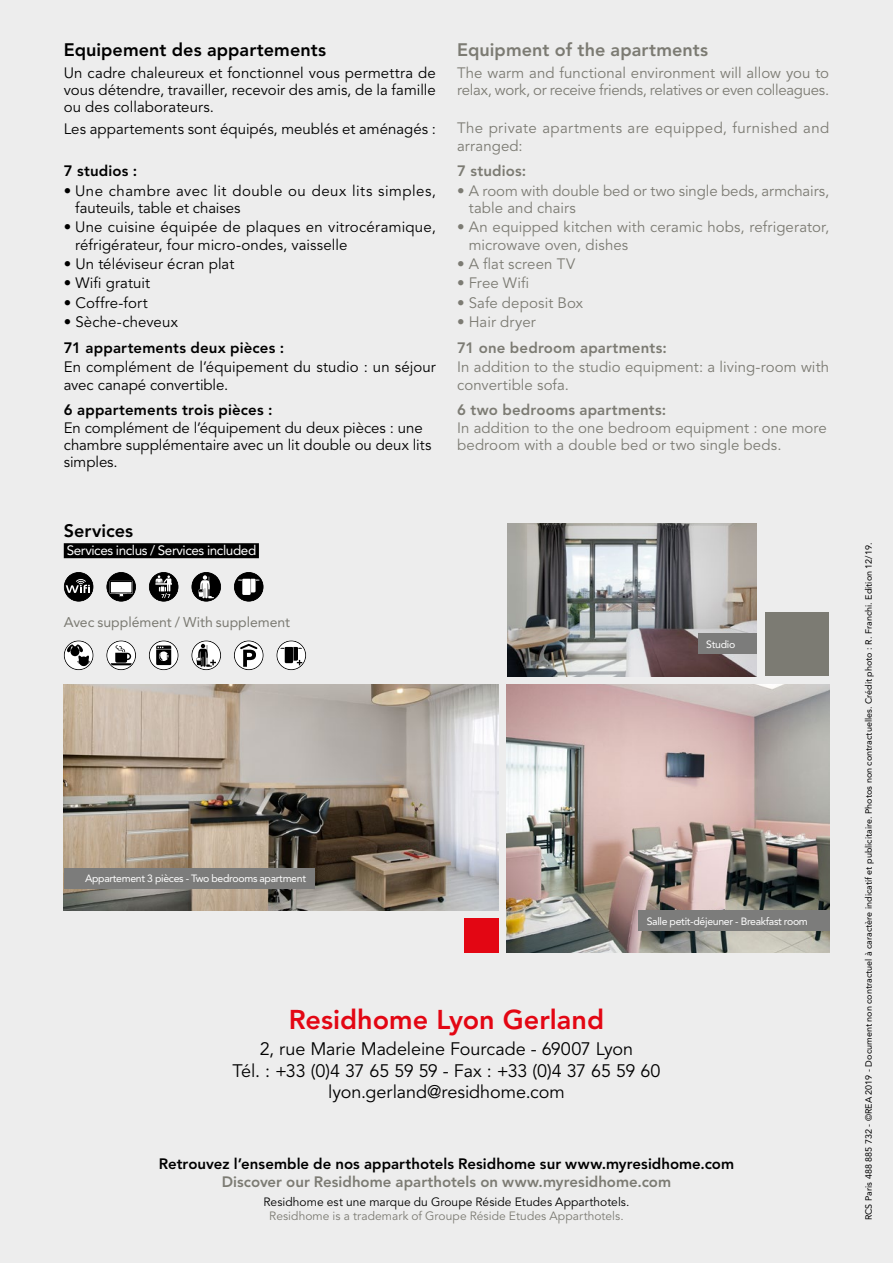
<style>
.page{position:relative;width:893px;height:1263px;background:#ededed}
.page>*{position:absolute;margin:0;border:0;box-sizing:border-box;transform-origin:0 0}
.t1{font:800 27px "Avenir LT Std";color:#e30613}
.t2{font:18px/21.6px "Avenir LT Std";letter-spacing:-.005em;color:#000;text-align:center}
.t3{font:800 18px "Avenir LT Std";letter-spacing:.005em;color:#000}
.t4{font:800 18px "Avenir LT Std";letter-spacing:.005em;color:#7c7b73}
.t5{font:15px/17.2px "Avenir LT Std";letter-spacing:.005em;color:#000}
.t6{font:15px/17.2px "Avenir LT Std";letter-spacing:.005em;color:#7c7b73}
.t7{font:800 15px "Avenir LT Std";letter-spacing:.005em;color:#000}
.t8{font:800 15px "Avenir LT Std";letter-spacing:.005em;color:#7c7b73}
.t9{font:15px/17.2px "Avenir LT Std";letter-spacing:.03em;color:#000}
.t10{font:15px/17.2px "Avenir LT Std";letter-spacing:.025em;color:#7c7b73}
.t11{font:14.1px "Avenir LT Std";letter-spacing:-.005em;color:#7c7b73}
.t12{font:13.5px "Avenir LT Std";letter-spacing:-.03em;color:#fff}
.t13{font:12px "Avenir LT Std";letter-spacing:.005em;color:#000}
.t14{font:12px "Avenir LT Std";letter-spacing:.005em;color:#7c7b73}
.t15{font:10.5px "Avenir LT Std";letter-spacing:-.03em;color:#fff}
.t16{font:9px "Avenir LT Std";color:#000}
</style>
<div class="page">
<div style="left:765px;top:612px;width:64px;height:64px;background:#7c7b73"></div>
<div style="left:464px;top:918px;width:34px;height:34px;background:#e30613"></div>
<img style="left:64px;top:685px;width:434px;height:225px">
<img style="left:507px;top:685px;width:322px;height:267px">
<img style="left:507px;top:523px;width:250px;height:153px">
<div style="left:234px;top:572px;width:29px;height:29px;background:#000;border-radius:50%"></div>
<div style="left:234px;top:572px;width:30px;height:30px;border:1px solid #000;border-radius:50%"></div>
<svg style="left:238px;top:579px;width:22px;height:16px"></svg>
<div style="left:192px;top:572px;width:29px;height:29px;background:#000;border-radius:50%"></div>
<div style="left:191px;top:572px;width:30px;height:30px;border:1px solid #000;border-radius:50%"></div>
<svg style="left:198px;top:575px;width:16px;height:23px"></svg>
<div style="left:64px;top:572px;width:29px;height:29px;background:#000;border-radius:50%"></div>
<div style="left:64px;top:572px;width:30px;height:30px;border:1px solid #000;border-radius:50%"></div>
<svg style="left:66px;top:579px;width:24px;height:14px"></svg>
<svg style="left:107px;top:572px;width:29px;height:29px"></svg>
<div style="left:106px;top:572px;width:30px;height:30px;border:1px solid #000;border-radius:50%"></div>
<svg style="left:115px;top:594px;width:12px;height:3px"></svg>
<div style="left:110px;top:581px;width:23px;height:13px;background:#fff"></div>
<div style="left:110px;top:581px;width:22px;height:12px;border:1px solid #000"></div>
<div style="left:149px;top:572px;width:29px;height:29px;background:#000;border-radius:50%"></div>
<div style="left:149px;top:572px;width:30px;height:30px;border:1px solid #000;border-radius:50%"></div>
<svg style="left:155px;top:575px;width:17px;height:23px"></svg>
<svg style="left:192px;top:641px;width:29px;height:29px"></svg>
<div style="left:191px;top:640px;width:30px;height:30px;border:1px solid #000;border-radius:50%"></div>
<svg style="left:196px;top:644px;width:20px;height:23px"></svg>
<svg style="left:234px;top:641px;width:29px;height:29px"></svg>
<div style="left:234px;top:640px;width:30px;height:30px;border:1px solid #000;border-radius:50%"></div>
<svg style="left:240px;top:644px;width:17px;height:23px"></svg>
<svg style="left:277px;top:641px;width:29px;height:29px"></svg>
<div style="left:276px;top:640px;width:30px;height:30px;border:1px solid #000;border-radius:50%"></div>
<svg style="left:280px;top:647px;width:22px;height:18px"></svg>
<svg style="left:107px;top:641px;width:29px;height:29px"></svg>
<div style="left:106px;top:640px;width:30px;height:30px;border:1px solid #000;border-radius:50%"></div>
<svg style="left:111px;top:645px;width:21px;height:20px"></svg>
<svg style="left:149px;top:641px;width:29px;height:29px"></svg>
<div style="left:149px;top:640px;width:30px;height:30px;border:1px solid #000;border-radius:50%"></div>
<svg style="left:156px;top:645px;width:15px;height:20px"></svg>
<svg style="left:64px;top:641px;width:29px;height:29px"></svg>
<div style="left:64px;top:640px;width:30px;height:30px;border:1px solid #000;border-radius:50%"></div>
<svg style="left:67px;top:644px;width:23px;height:22px"></svg>
<div style="left:64px;top:543px;width:195px;height:15px;background:#000"></div>
<div style="left:638px;top:910px;width:191px;height:21px;background:#7c7c7b"></div>
<div style="left:698px;top:634px;width:59px;height:20px;background:#7c7c7b"></div>
<div style="left:64px;top:868px;width:251px;height:21px;background:#7c7c7b"></div>
<p class="t3" style="left:64px;top:39px;width:264px">Equipement des appartements</p>
<p class="t5" style="left:64px;top:64px;width:374px;text-align:justify">Un cadre chaleureux et fonctionnel vous permettra de vous détendre, travailler, recevoir des amis, de la famille ou des collaborateurs.</p>
<p class="t5" style="left:64px;top:120px;width:374px">Les appartements sont équipés, meublés et aménagés :</p>
<p class="t7" style="left:64px;top:162px;width:75px">7 studios :</p>
<p class="t9" style="left:75px;top:182px;width:362px;text-indent:-11px">• Une chambre avec lit double ou deux lits simples, fauteuils, table et chaises</p>
<p class="t5" style="left:75px;top:219px;width:362px;text-indent:-11px">• Une cuisine équipée de plaques en vitrocéramique, réfrigérateur, four micro-ondes, vaisselle</p>
<p class="t5" style="left:64px;top:256px;width:172px">• Un téléviseur écran plat</p>
<p class="t5" style="left:64px;top:275px;width:88px">• Wifi gratuit</p>
<p class="t5" style="left:64px;top:294px;width:85px">• Coffre-fort</p>
<p class="t5" style="left:64px;top:314px;width:116px">• Sèche-cheveux</p>
<p class="t7" style="left:64px;top:339px;width:222px">71 appartements deux pièces :</p>
<p class="t5" style="left:64px;top:359px;width:374px">En complément de l’équipement du studio : un séjour avec canapé convertible.</p>
<p class="t7" style="left:64px;top:401px;width:210px">6 appartements trois pièces :</p>
<p class="t5" style="left:64px;top:419px;width:369px">En complément de l’équipement du deux pièces : une chambre supplémentaire avec un lit double ou deux lits simples.</p>
<p class="t3" style="left:64px;top:520px;width:71px">Services</p>
<p class="t12" style="left:67px;top:543px;width:191px">Services inclus / Services included</p>
<p class="t4" style="left:457px;top:39px;width:252px">Equipment of the apartments</p>
<p class="t6" style="left:457px;top:64px;width:374px">The warm and functional environment will allow you to relax, work, or receive friends, relatives or even colleagues.</p>
<p class="t10" style="left:457px;top:120px;width:374px">The private apartments are equipped, furnished and arranged:</p>
<p class="t8" style="left:457px;top:162px;width:71px">7 studios:</p>
<p class="t6" style="left:469px;top:182px;width:362px;text-indent:-12px">• A room with double bed or two single beds, armchairs, table and chairs</p>
<p class="t6" style="left:469px;top:219px;width:362px;text-indent:-12px">• An equipped kitchen with ceramic hobs, refrigerator, microwave oven, dishes</p>
<p class="t6" style="left:457px;top:256px;width:120px">• A flat screen TV</p>
<p class="t6" style="left:457px;top:275px;width:73px">• Free Wifi</p>
<p class="t6" style="left:457px;top:294px;width:127px">• Safe deposit Box</p>
<p class="t6" style="left:457px;top:314px;width:80px">• Hair dryer</p>
<p class="t8" style="left:457px;top:339px;width:211px">71 one bedroom apartments:</p>
<p class="t6" style="left:457px;top:359px;width:374px">In addition to the studio equipment: a living-room with convertible sofa.</p>
<p class="t8" style="left:457px;top:401px;width:211px">6 two bedrooms apartments:</p>
<p class="t6" style="left:457px;top:419px;width:371px">In addition to the one bedroom equipment : one more bedroom with a double bed or two single beds.</p>
<p class="t11" style="left:64px;top:614px;width:228px">Avec supplément / With supplement</p>
<p class="t15" style="left:706px;top:638px;width:31px">Studio</p>
<p class="t15" style="left:85px;top:873px;width:223px">Appartement 3 pièces - Two bedrooms apartment</p>
<p class="t15" style="left:647px;top:915px;width:163px">Salle petit-déjeuner - Breakfast room</p>
<h1 class="t1" style="left:289px;top:1004px;width:317px">Residhome Lyon Gerland</h1>
<p class="t2" style="left:233px;top:1039px;width:429px">2, rue Marie Madeleine Fourcade - 69007 Lyon<br>Tél. : +33 (0)4 37 65 59 59 - Fax : +33 (0)4 37 65 59 60 lyon.gerland@residhome.com</p>
<p class="t7" style="left:159px;top:1155px;width:577px">Retrouvez l’ensemble de nos apparthotels Residhome sur www.myresidhome.com</p>
<p class="t8" style="left:222px;top:1173px;width:451px">Discover our Residhome aparthotels on www.myresidhome.com</p>
<p class="t13" style="left:264px;top:1195px;width:367px">Residhome est une marque du Groupe Réside Etudes Apparthotels.</p>
<p class="t14" style="left:269px;top:1209px;width:356px">Residhome is a trademark of Groupe Réside Etudes Apparthotels.</p>
<p class="t16" style="left:863px;top:1220px;width:679px;rotate:-90deg">RCS Paris 488 885 732 - ©REA 2019 - Document non contractuel à caractère indicatif et publicitaire. Photos non contractuelles. Crédit photo : R. Franchi. Edition 12/19.</p>
</div>
